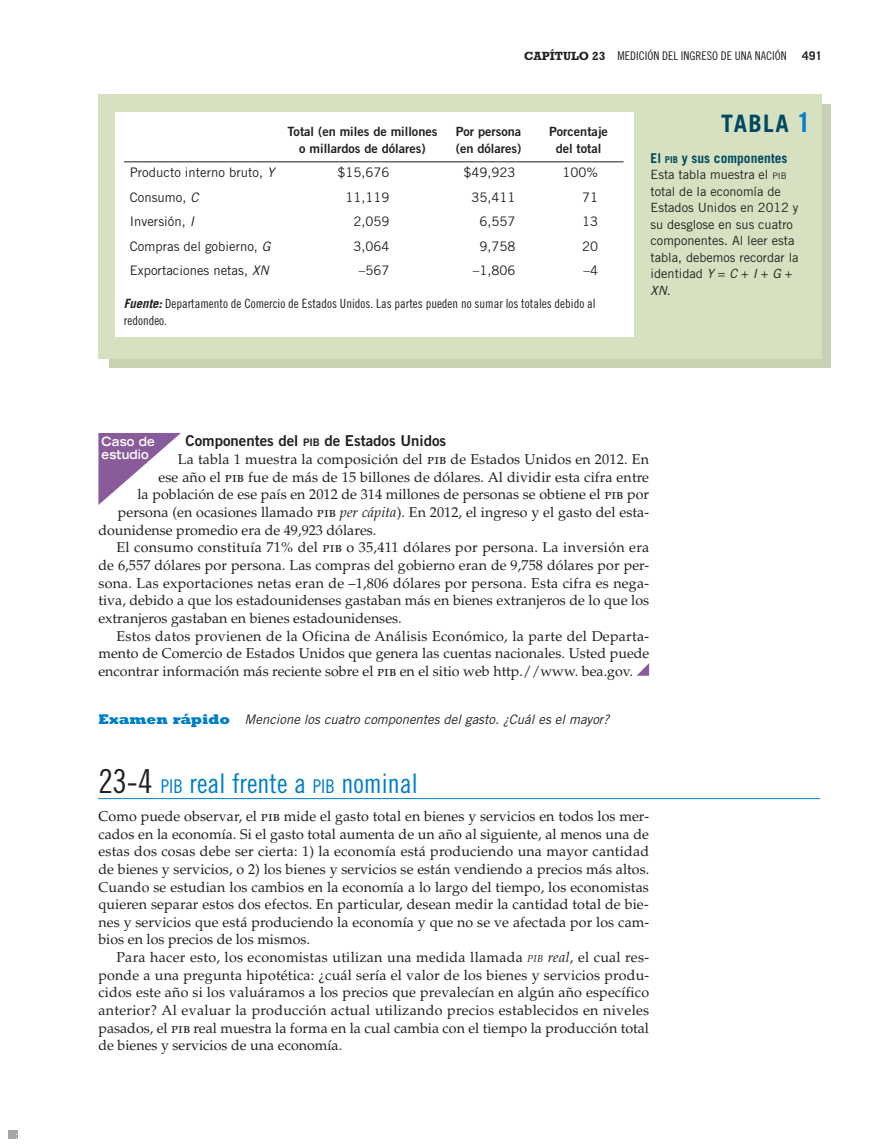
<style>
.page{position:relative;width:892px;height:1148px;background:#fff}
.page>*{position:absolute;margin:0;border:0;box-sizing:border-box;transform-origin:0 0}
.t1{font:27px "Trade Gothic LT Std Cn 18";color:#007fc6}
.t2{font:700 24px "Trade Gothic LT Std";letter-spacing:.06em;color:#004960}
.t3{font:15px "Trade Gothic LT Std Bd 2";color:#231f20}
.t4{font:14.25px "Palatino LT Std";letter-spacing:.005em;color:#231f20}
.t5{font:700 13.5px "Trade Gothic LT Std";color:#004960}
.t6{font:13.2px "Trade Gothic LT Std";color:#231f20}
.t7{font:italic 13.2px "Trade Gothic LT Std";color:#231f20}
.t8{font:12.75px/16.5px "Trade Gothic LT Std";color:#231f20}
.t9{font:12.75px/16.5px "Trade Gothic LT Std Cn 18";color:#231f20}
.t10{font:12.75px/16.5px "Trade Gothic LT Std Bd 2";color:#231f20}
.t11{font:700 expanded 12.75px/12.8px "Trade Gothic LT Std";letter-spacing:.01em;color:#fff;scale:.9 1}
.t12{font:12px "Trade Gothic LT Std Cn 18";color:#231f20}
.t13{font:700 12px "Trade Gothic LT Std";color:#231f20}
.s1{font-family:"Rockwell Std";font-weight:700}
.s2{font-style:italic}
.s3{font-family:"Trade Gothic LT Std";font-weight:700;font-style:italic}
.s4{font-size:27px;color:#007fc6}
.s5{font-size:9.45px}
.s6{font-size:8.85px}
.s7{font-size:10.5px}
.s8{font-family:"Rockwell Std";font-weight:800;font-style:normal;font-size:14.25px;color:#007fc6}
.s9{font-size:33px;color:#231f20}
.s10{font-size:18.9px}
.s11{font-style:italic;font-size:10.05px}
</style>
<div class="page">
<hr style="left:98px;top:798px;width:722px;height:1px;background:#007fc6">
<svg style="left:98px;top:433px;width:83px;height:72px"></svg>
<svg style="left:637px;top:663px;width:12px;height:12px"></svg>
<div style="left:109px;top:105px;width:721px;height:263px;background:#c7d2b3"></div>
<div style="left:98px;top:94px;width:723px;height:265px;background:#d5e1c0"></div>
<div style="left:115px;top:112px;width:518px;height:225px;background:#fff"></div>
<hr style="left:124px;top:161px;width:499px;height:1px;background:#231f20">
<svg style="left:8px;top:1130px;width:10px;height:8px"></svg>
<p class="t12" style="left:524px;top:52px;width:264px"><span class="s1">CAPÍTULO 23</span> MEDICIÓN DEL INGRESO DE UNA NACIÓN</p>
<p class="t13" style="left:802px;top:52px;width:22px">491</p>
<p class="t10" style="left:287px;top:125px;width:151px">Total (en miles de millones</p>
<p class="t10" style="left:299px;top:142px;width:128px">o millardos de dólares)</p>
<p class="t10" style="left:456px;top:125px;width:67px">Por persona (en dólares)</p>
<p class="t10" style="left:549px;top:125px;width:60px;text-align:center">Porcentaje del total</p>
<p class="t6" style="left:130px;top:168px;width:146px">Producto interno bruto, <span class="s2">Y</span></p>
<p class="t6" style="left:337px;top:168px;width:54px">$15,676</p>
<p class="t6" style="left:463px;top:168px;width:54px">$49,923</p>
<p class="t6" style="left:562px;top:168px;width:37px">100%</p>
<p class="t6" style="left:130px;top:192px;width:70px">Consumo, <span class="s2">C</span></p>
<p class="t6" style="left:345px;top:192px;width:46px">11,119</p>
<p class="t6" style="left:471px;top:192px;width:46px">35,411</p>
<p class="t6" style="left:582px;top:192px;width:18px">71</p>
<p class="t6" style="left:130px;top:217px;width:66px">Inversión, <span class="s2">I</span></p>
<p class="t6" style="left:353px;top:217px;width:38px">2,059</p>
<p class="t6" style="left:479px;top:217px;width:38px">6,557</p>
<p class="t6" style="left:582px;top:217px;width:18px">13</p>
<p class="t6" style="left:130px;top:241px;width:142px">Compras del gobierno, <span class="s2">G</span></p>
<p class="t6" style="left:353px;top:241px;width:38px">3,064</p>
<p class="t6" style="left:479px;top:241px;width:38px">9,758</p>
<p class="t6" style="left:582px;top:241px;width:18px">20</p>
<p class="t6" style="left:130px;top:266px;width:140px">Exportaciones netas, <span class="s2">XN</span></p>
<p class="t6" style="left:359px;top:266px;width:32px">–567</p>
<p class="t6" style="left:473px;top:266px;width:44px">–1,806</p>
<p class="t6" style="left:583px;top:266px;width:16px">–4</p>
<p class="t9" style="left:124px;top:297px;width:473px"><span class="s3">Fuente:</span> Departamento de Comercio de Estados Unidos. Las partes pueden no sumar los totales debido al redondeo.</p>
<p class="t2" style="left:721px;top:114px;width:92px">TABLA <span class="s4">1</span></p>
<p class="t5" style="left:650px;top:153px;width:138px">El <span class="s5">PIB</span> y sus componentes</p>
<p class="t8" style="left:650px;top:168px;width:150px">Esta tabla muestra el <span class="s6">PIB </span>total de la economía de<br>Estados Unidos en 2012 y su desglose en sus cuatro componentes. Al leer esta tabla, debemos recordar la identidad <span class="s2">Y</span> = <span class="s2">C</span> + <span class="s2">I</span> + <span class="s2">G</span> +<br><span class="s2">XN</span>.</p>
<p class="t11" style="left:102px;top:435px;width:61px">Caso de estudio</p>
<p class="t3" style="left:185px;top:435px;width:262px">Componentes del <span class="s7">PIB</span> de Estados Unidos</p>
<p class="t4" style="left:178px;top:453px;width:472px">La tabla 1 muestra la composición del pib de Estados Unidos en 2012. En</p>
<p class="t4" style="left:158px;top:471px;width:492px">ese año el pib fue de más de 15 billones de dólares. Al dividir esta cifra entre</p>
<p class="t4" style="left:137px;top:489px;width:513px">la población de ese país en 2012 de 314 millones de personas se obtiene el pib por</p>
<p class="t4" style="left:118px;top:506px;width:532px">persona (en ocasiones llamado pib <span class="s2">per cápita</span>). En 2012, el ingreso y el gasto del esta-</p>
<p class="t4" style="left:98px;top:524px;width:279px">dounidense promedio era de 49,923 dólares.</p>
<p class="t4" style="left:116px;top:542px;width:534px">El consumo constituía 71% del pib o 35,411 dólares por persona. La inversión era</p>
<p class="t4" style="left:98px;top:559px;width:552px">de 6,557 dólares por persona. Las compras del gobierno eran de 9,758 dólares por per-</p>
<p class="t4" style="left:98px;top:577px;width:552px">sona. Las exportaciones netas eran de –1,806 dólares por persona. Esta cifra es nega-</p>
<p class="t4" style="left:98px;top:594px;width:552px">tiva, debido a que los estadounidenses gastaban más en bienes extranjeros de lo que los</p>
<p class="t4" style="left:98px;top:612px;width:305px">extranjeros gastaban en bienes estadounidenses.</p>
<p class="t4" style="left:116px;top:630px;width:534px">Estos datos provienen de la Oficina de Análisis Económico, la parte del Departa-</p>
<p class="t4" style="left:98px;top:647px;width:552px">mento de Comercio de Estados Unidos que genera las cuentas nacionales. Usted puede</p>
<p class="t4" style="left:98px;top:665px;width:536px">encontrar información más reciente sobre el pib en el sitio web http.//www. bea.gov.</p>
<p class="t7" style="left:98px;top:714px;width:512px"><span class="s8">Examen rápido</span> Mencione los cuatro componentes del gasto. ¿Cuál es el mayor?</p>
<p class="t1" style="left:98px;top:773px;width:321px"><span class="s9">23-4</span> <span class="s10">PIB</span> real frente a <span class="s10">PIB</span> nominal</p>
<p class="t4" style="left:98px;top:810px;width:552px">Como puede observar, el pib mide el gasto total en bienes y servicios en todos los mer-</p>
<p class="t4" style="left:98px;top:828px;width:552px">cados en la economía. Si el gasto total aumenta de un año al siguiente, al menos una de</p>
<p class="t4" style="left:98px;top:845px;width:552px">estas dos cosas debe ser cierta: 1) la economía está produciendo una mayor cantidad</p>
<p class="t4" style="left:98px;top:863px;width:552px">de bienes y servicios, o 2) los bienes y servicios se están vendiendo a precios más altos.</p>
<p class="t4" style="left:98px;top:881px;width:552px">Cuando se estudian los cambios en la economía a lo largo del tiempo, los economistas</p>
<p class="t4" style="left:98px;top:898px;width:552px">quieren separar estos dos efectos. En particular, desean medir la cantidad total de bie-</p>
<p class="t4" style="left:98px;top:916px;width:552px">nes y servicios que está produciendo la economía y que no se ve afectada por los cam-</p>
<p class="t4" style="left:98px;top:933px;width:213px">bios en los precios de los mismos.</p>
<p class="t4" style="left:116px;top:951px;width:534px">Para hacer esto, los economistas utilizan una medida llamada <span class="s11">PIB</span> <span class="s2">real</span>, el cual res-</p>
<p class="t4" style="left:98px;top:969px;width:552px">ponde a una pregunta hipotética: ¿cuál sería el valor de los bienes y servicios produ-</p>
<p class="t4" style="left:98px;top:986px;width:552px">cidos este año si los valuáramos a los precios que prevalecían en algún año específico</p>
<p class="t4" style="left:98px;top:1004px;width:552px">anterior? Al evaluar la producción actual utilizando precios establecidos en niveles</p>
<p class="t4" style="left:98px;top:1022px;width:552px">pasados, el pib real muestra la forma en la cual cambia con el tiempo la producción total</p>
<p class="t4" style="left:98px;top:1039px;width:245px">de bienes y servicios de una economía.</p>
</div>
